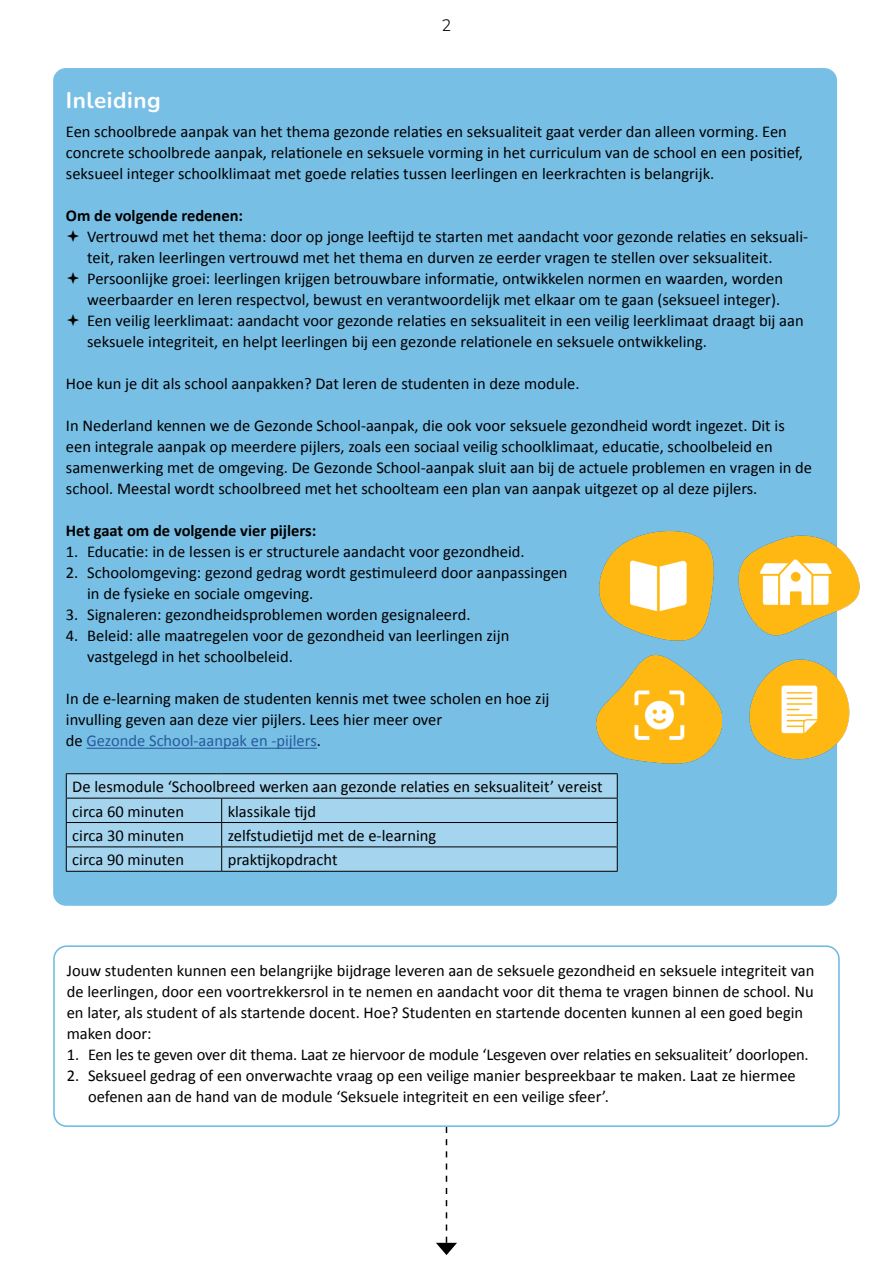
<style>
.page{position:relative;width:893px;height:1263px;background:#fff}
.page>*{position:absolute;margin:0;border:0;box-sizing:border-box;transform-origin:0 0}
.t1{font:700 22.5px "Nunito";letter-spacing:.025em;color:#fff}
.t2{font:16.5px/21px "Calibri";color:#000}
.t3{font:700 16.5px "Calibri";color:#000}
.t4{font:300 16.5px "Nunito";color:#000}
.s1{color:#275b9b}
</style>
<div class="page">
<svg style="left:436px;top:1127px;width:21px;height:128px"></svg>
<div style="left:53px;top:68px;width:784px;height:838px;background:#78bfe6;border-radius:13px"></div>
<hr style="left:87px;top:748px;width:230px;height:1px;background:#275b9b">
<div style="left:67px;top:774px;width:550px;height:97px;background:#a5d4ee"></div>
<hr style="left:66px;top:773px;width:156px;height:1px;background:#000">
<hr style="left:222px;top:773px;width:396px;height:1px;background:#000">
<hr style="left:66px;top:798px;width:156px;height:1px;background:#000">
<hr style="left:222px;top:798px;width:396px;height:1px;background:#000">
<hr style="left:66px;top:822px;width:156px;height:1px;background:#000">
<hr style="left:222px;top:822px;width:396px;height:1px;background:#000">
<hr style="left:66px;top:846px;width:156px;height:1px;background:#000">
<svg style="left:66px;top:774px;width:1px;height:97px"></svg>
<hr style="left:222px;top:846px;width:396px;height:1px;background:#000">
<svg style="left:221px;top:798px;width:1px;height:73px"></svg>
<svg style="left:617px;top:774px;width:1px;height:97px"></svg>
<hr style="left:66px;top:871px;width:156px;height:1px;background:#000">
<hr style="left:222px;top:871px;width:396px;height:1px;background:#000">
<div style="left:53px;top:945px;width:787px;height:182px;border:2px solid #69b8e3;border-radius:13px"></div>
<img style="left:599px;top:531px;width:115px;height:110px">
<img style="left:738px;top:527px;width:122px;height:115px">
<img style="left:596px;top:655px;width:126px;height:109px">
<img style="left:749px;top:651px;width:101px;height:114px">
<p class="t4" style="left:442px;top:14px;width:11px">2</p>
<h1 class="t1" style="left:66px;top:84px;width:96px">Inleiding</h1>
<p class="t2" style="left:66px;top:121px;width:738px">Een schoolbrede aanpak van het thema gezonde relaties en seksualiteit gaat verder dan alleen vorming. Een concrete schoolbrede aanpak, relationele en seksuele vorming in het curriculum van de school en een positief, seksueel integer schoolklimaat met goede relaties tussen leerlingen en leerkrachten is belangrijk.</p>
<p class="t3" style="left:66px;top:205px;width:179px">Om de volgende redenen:</p>
<p class="t2" style="left:87px;top:226px;width:723px">Vertrouwd met het thema: door op jonge leeftijd te starten met aandacht voor gezonde relaties en seksuali&shy;teit, raken leerlingen vertrouwd met het thema en durven ze eerder vragen te stellen over seksualiteit.<br>Persoonlijke groei: leerlingen krijgen betrouwbare informatie, ontwikkelen normen en waarden, worden weerbaarder en leren respectvol, bewust en verantwoordelijk met elkaar om te gaan (seksueel integer).<br>Een veilig leerklimaat: aandacht voor gezonde relaties en seksualiteit in een veilig leerklimaat draagt bij aan seksuele integriteit, en helpt leerlingen bij een gezonde relationele en seksuele ontwikkeling.</p>
<p class="t2" style="left:66px;top:373px;width:515px">Hoe kun je dit als school aanpakken? Dat leren de studenten in deze module.</p>
<p class="t2" style="left:66px;top:415px;width:748px">In Nederland kennen we de Gezonde School-aanpak, die ook voor seksuele gezondheid wordt ingezet. Dit is een integrale aanpak op meerdere pijlers, zoals een sociaal veilig schoolklimaat, educatie, schoolbeleid en samenwerking met de omgeving. De Gezonde School-aanpak sluit aan bij de actuele problemen en vragen in de school. Meestal wordt schoolbreed met het schoolteam een plan van aanpak uitgezet op al deze pijlers.</p>
<p class="t3" style="left:66px;top:520px;width:252px">Het gaat om de volgende vier pijlers:</p>
<p class="t2" style="left:66px;top:541px;width:460px">1. Educatie: in de lessen is er structurele aandacht voor gezondheid.</p>
<p class="t2" style="left:87px;top:562px;width:482px;text-indent:-21px">2. Schoolomgeving: gezond gedrag wordt gestimuleerd door aanpassingen in de fysieke en sociale omgeving.</p>
<p class="t2" style="left:66px;top:604px;width:406px">3. Signaleren: gezondheidsproblemen worden gesignaleerd.</p>
<p class="t2" style="left:87px;top:625px;width:424px;text-indent:-21px">4. Beleid: alle maatregelen voor de gezondheid van leerlingen zijn vastgelegd in het schoolbeleid.</p>
<p class="t2" style="left:66px;top:688px;width:485px">In de e-learning maken de studenten kennis met twee scholen en hoe zij invulling geven aan deze vier pijlers. Lees hier meer over<br>de <span class="s1">Gezonde School-aanpak en -pijlers</span>.</p>
<p class="t2" style="left:72px;top:774px;width:532px;line-height:24.3px">De lesmodule ‘Schoolbreed werken aan gezonde relaties en seksualiteit’ vereist circa 60 minuten</p>
<p class="t2" style="left:228px;top:800px;width:90px">klassikale tijd</p>
<p class="t2" style="left:72px;top:825px;width:113px">circa 30 minuten</p>
<p class="t2" style="left:228px;top:825px;width:210px">zelfstudietijd met de e-learning</p>
<p class="t2" style="left:72px;top:849px;width:113px">circa 90 minuten</p>
<p class="t2" style="left:228px;top:849px;width:111px">praktijkopdracht</p>
<p class="t2" style="left:67px;top:960px;width:749px">Jouw studenten kunnen een belangrijke bijdrage leveren aan de seksuele gezondheid en seksuele integriteit van de leerlingen, door een voortrekkersrol in te nemen en aandacht voor dit thema te vragen binnen de school. Nu en later, als student of als startende docent. Hoe? Studenten en startende docenten kunnen al een goed begin maken door:</p>
<p class="t2" style="left:67px;top:1044px;width:743px">1. Een les te geven over dit thema. Laat ze hiervoor de module ‘Lesgeven over relaties en seksualiteit’ doorlopen.</p>
<p class="t2" style="left:88px;top:1065px;width:709px;text-indent:-21px">2. Seksueel gedrag of een onverwachte vraag op een veilige manier bespreekbaar te maken. Laat ze hiermee oefenen aan de hand van de module ‘Seksuele integriteit en een veilige sfeer’.</p>
</div>
